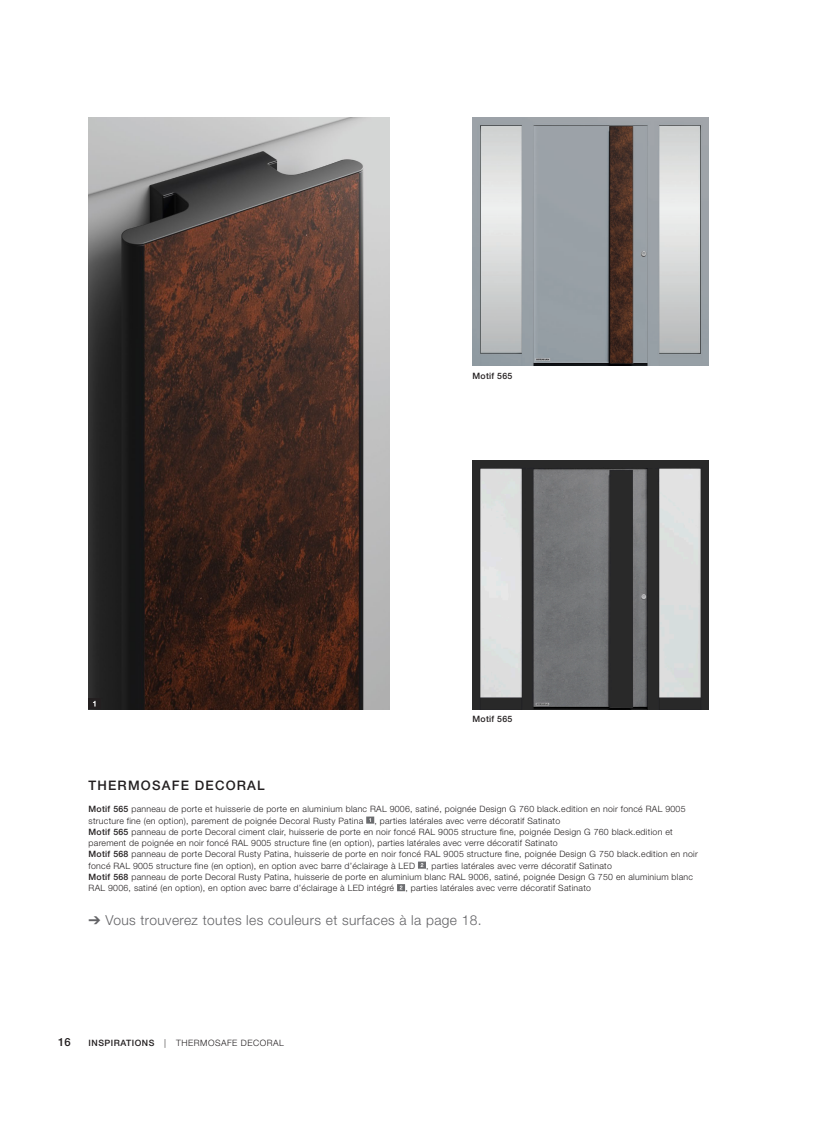
<style>
.page{position:relative;width:815px;height:1124px;background:#fff}
.page>*{position:absolute;margin:0;border:0;box-sizing:border-box;transform-origin:0 0}
.t1{font:300 13.75px "Hoermann Helvetica Neue";letter-spacing:.03em;color:#636366}
.t2{font:500 13.12px "Hoermann Helvetica Neue";letter-spacing:.09em;color:#231f20}
.t3{font:500 11.25px "Hoermann Helvetica Neue";color:#231f20}
.t4{font:300 8.75px/11.2px "Hoermann Helvetica Neue";letter-spacing:.03em;color:#231f20}
.t5{font:300 8.75px "Hoermann Helvetica Neue";letter-spacing:.06em;color:#231f20}
.t6{font:500 8.75px "Hoermann Helvetica Neue";letter-spacing:.03em;color:#231f20}
.s1{font-weight:500}
</style>
<div class="page">
<img style="left:473px;top:117px;width:236px;height:248px">
<img style="left:473px;top:461px;width:236px;height:248px">
<img style="left:89px;top:117px;width:301px;height:592px">
<svg style="left:366px;top:816px;width:8px;height:7px"></svg>
<svg style="left:418px;top:861px;width:8px;height:7px"></svg>
<svg style="left:397px;top:884px;width:8px;height:7px"></svg>
<div style="left:89px;top:698px;width:12px;height:11px;background:#231f20"></div>
<svg style="left:93px;top:700px;width:3px;height:6px"></svg>
<p class="t6" style="left:473px;top:369px;width:41px">Motif 565</p>
<p class="t6" style="left:473px;top:713px;width:41px">Motif 565</p>
<h2 class="t2" style="left:89px;top:775px;width:178px">THERMOSAFE DECORAL</h2>
<p class="t4" style="left:89px;top:803px;width:598px"><span class="s1">Motif 565</span> panneau de porte et huisserie de porte en aluminium blanc RAL 9006, satiné, poignée Design G 760 black.edition en noir foncé RAL 9005 structure fine (en option), parement de poignée Decoral Rusty Patina</p>
<p class="t4" style="left:89px;top:814px;width:611px;text-indent:286px">, parties latérales avec verre décoratif Satinato<br><span class="s1">Motif 565</span> panneau de porte Decoral ciment clair, huisserie de porte en noir foncé RAL 9005 structure fine, poignée Design G 760 black.edition et parement de poignée en noir foncé RAL 9005 structure fine (en option), parties latérales avec verre décoratif Satinato<br><span class="s1">Motif 568</span> panneau de porte Decoral Rusty Patina, huisserie de porte en noir foncé RAL 9005 structure fine, poignée Design G 750 black.edition en noir foncé RAL 9005 structure fine (en option), en option avec barre d’éclairage à LED</p>
<p class="t4" style="left:89px;top:859px;width:606px;text-indent:338px">, parties latérales avec verre décoratif Satinato<br><span class="s1">Motif 568</span> panneau de porte Decoral Rusty Patina, huisserie de porte en aluminium blanc RAL 9006, satiné, poignée Design G 750 en aluminium blanc<br>RAL 9006, satiné (en option), en option avec barre d’éclairage à LED intégré</p>
<p class="t4" style="left:405px;top:881px;width:187px">, parties latérales avec verre décoratif Satinato</p>
<h1 class="t1" style="left:89px;top:910px;width:395px">➔ Vous trouverez toutes les couleurs et surfaces à la page 18.</h1>
<p class="t3" style="left:58px;top:1033px;width:14px">16</p>
<p class="t5" style="left:89px;top:1036px;width:197px"><span class="s1">INSPIRATIONS</span> | THERMOSAFE DECORAL</p>
</div>
